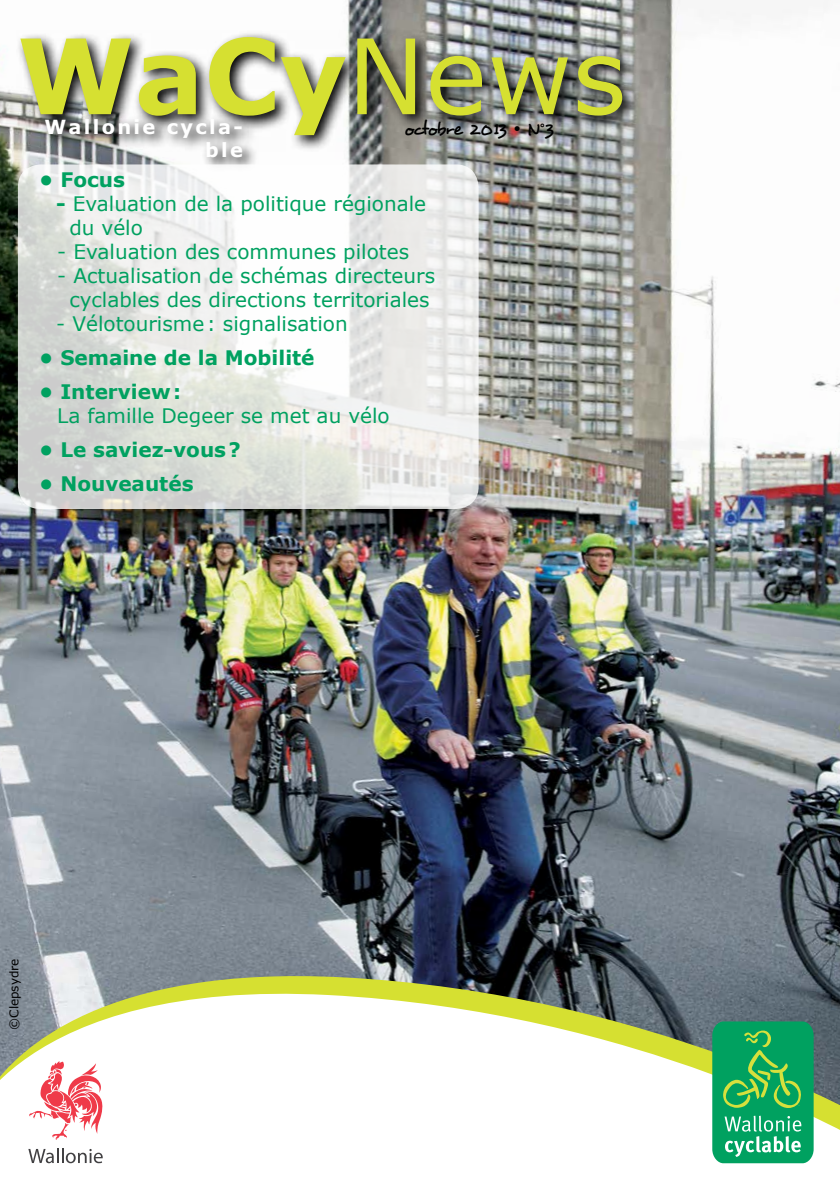
<style>
.page{position:relative;width:840px;height:1191px;background:#fff}
.page>*{position:absolute;margin:0;border:0;box-sizing:border-box;transform-origin:0 0}
.t1{font:700 104px "Verdana";color:#d6e031}
.t2{font:20px/24px "Verdana";color:#00a160}
.t3{font:700 20px "Verdana";color:#00a160}
.t4{font:20px "Desyrel";letter-spacing:-.09em;color:#000}
.t5{font:700 19.4px/23.2px "Verdana";letter-spacing:.12em;color:#fff;text-align:right}
.t6{font:12px "Verdana";color:#000}
.s1{font-weight:400}
.s2{font-weight:700}
</style>
<div class="page">
<img style="left:0;top:0;width:839px;height:965px">
<svg style="left:0;top:965px;width:839px;height:13px"></svg>
<svg style="left:0;top:978px;width:839px;height:186px"></svg>
<svg style="left:28px;top:1148px;width:75px;height:15px"></svg>
<svg style="left:29px;top:1061px;width:74px;height:78px"></svg>
<svg style="left:711px;top:1021px;width:102px;height:142px"></svg>
<svg style="left:16px;top:31px;width:622px;height:121px"></svg>
<svg style="left:40px;top:113px;width:218px;height:51px"></svg>
<svg style="left:18px;top:164px;width:460px;height:345px"></svg>
<h1 class="t1" style="left:17px;top:3px;width:610px">WaCy<span class="s1">News</span></h1>
<p class="t5" style="left:44px;top:115px;width:200px">Wallonie cycla&shy;ble</p>
<p class="t4" style="left:404px;top:116px;width:152px">octobre 2013 • N°3</p>
<p class="t3" style="left:39px;top:165px;width:87px">• Focus</p>
<p class="t2" style="left:69px;top:191px;width:358px;text-indent:-13px"><span class="s2">-</span> Evaluation de la politique régionale du vélo</p>
<p class="t2" style="left:57px;top:239px;width:353px">- Evaluation des communes pilotes</p>
<p class="t2" style="left:57px;top:263px;width:379px;text-align:center">- Actualisation de schémas directeurs cyclables des directions territoriales</p>
<p class="t2" style="left:56px;top:311px;width:293px">- Vélotourisme: signalisation</p>
<p class="t3" style="left:39px;top:343px;width:277px">• Semaine de la Mobilité</p>
<p class="t3" style="left:39px;top:377px;width:143px">• Interview:</p>
<p class="t2" style="left:57px;top:403px;width:334px">La famille Degeer se met au vélo</p>
<p class="t3" style="left:39px;top:435px;width:203px">• Le saviez-vous?</p>
<p class="t3" style="left:39px;top:469px;width:156px">• Nouveautés</p>
<p class="t6" style="left:6px;top:1029px;width:73px;rotate:-90deg">©Clepsydre</p>
</div>
